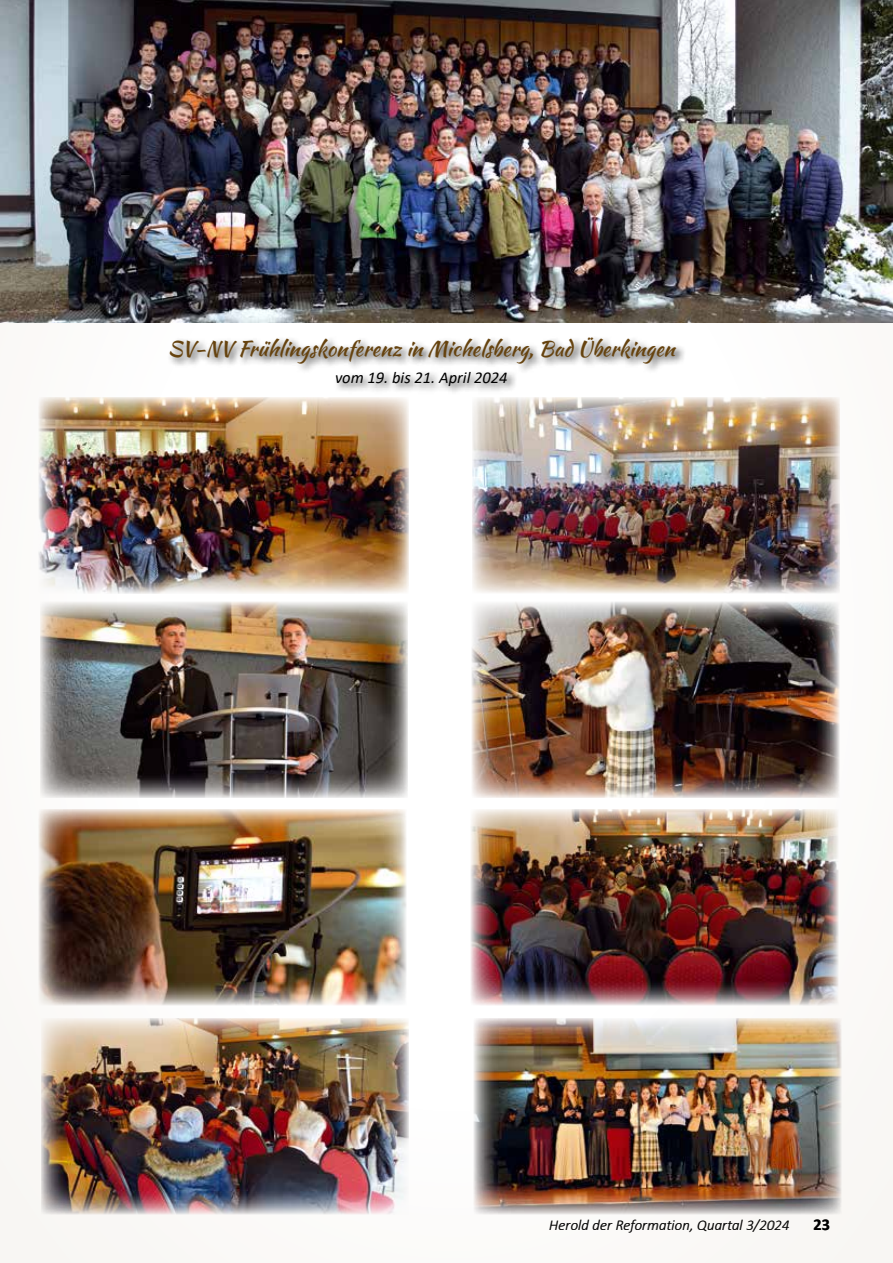
<style>
.page{position:relative;width:893px;height:1263px;background:#fcfbf9}
.page>*{position:absolute;margin:0;border:0;box-sizing:border-box;transform-origin:0 0}
.t1{font:21px "Kaushan Script";color:#66430f}
.t2{font:italic 16.5px "Calibri";color:#000}
.t3{font:700 16.5px "Calibri";color:#000}
.t4{font:italic 300 15px "Calibri";color:#000}
</style>
<div class="page">
<div style="left:167px;top:335px;width:520px;height:62px;background:#000;opacity:.75"></div>
<img style="left:39px;top:397px;width:370px;height:197px">
<img style="left:0;top:0;width:893px;height:322px">
<img style="left:472px;top:397px;width:368px;height:196px">
<img style="left:40px;top:602px;width:368px;height:196px">
<img style="left:472px;top:602px;width:367px;height:196px">
<img style="left:39px;top:809px;width:367px;height:196px">
<img style="left:471px;top:809px;width:367px;height:196px">
<img style="left:41px;top:1018px;width:368px;height:196px">
<img style="left:474px;top:1018px;width:367px;height:196px">
<p class="t1" style="left:168px;top:333px;width:509px">SV-NV Frühlingskonferenz in Michelsberg, Bad Überkingen</p>
<p class="t2" style="left:335px;top:366px;width:174px">vom 19. bis 21. April 2024</p>
<p class="t4" style="left:549px;top:1215px;width:242px">Herold der Reformation, Quartal 3/2024</p>
<p class="t3" style="left:813px;top:1213px;width:18px">23</p>
</div>
